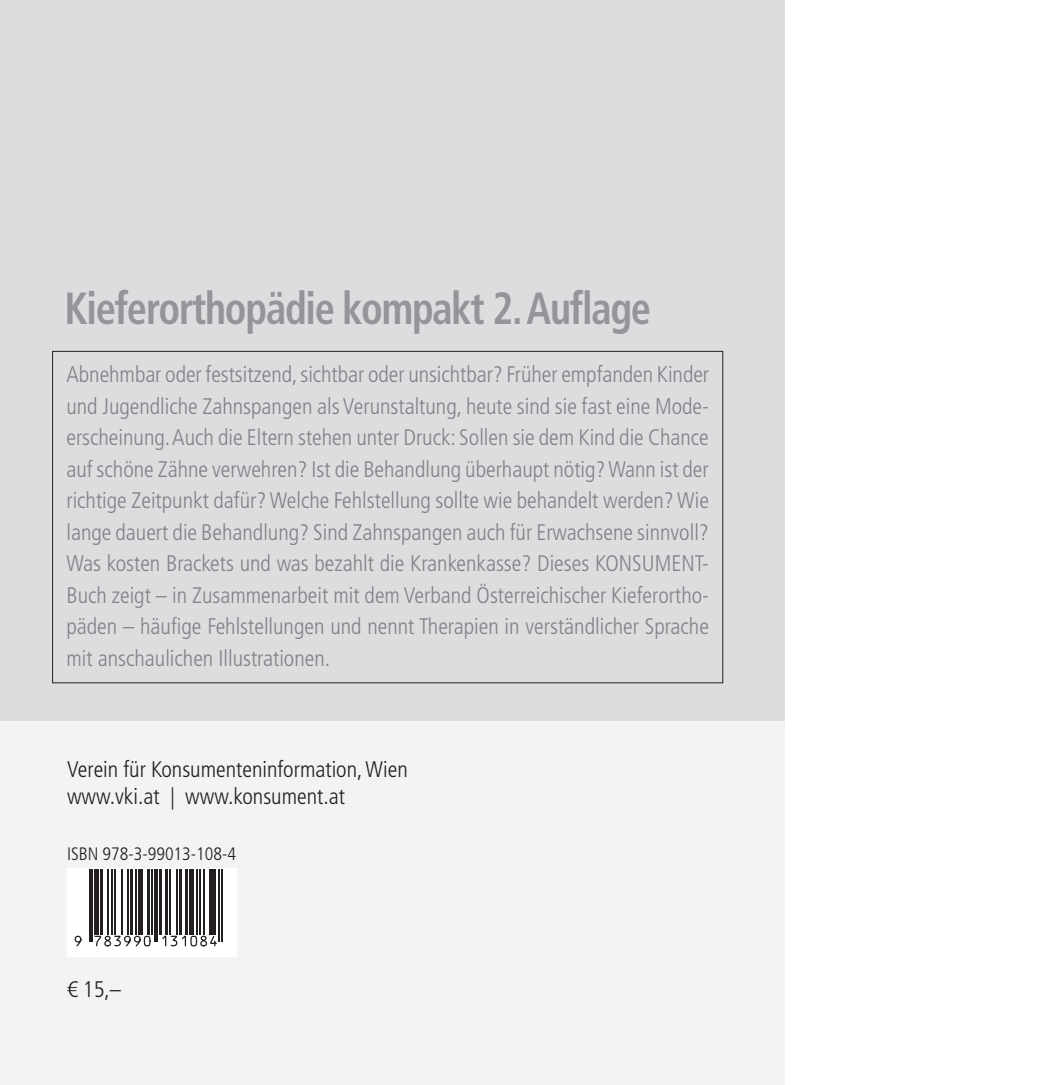
<style>
.page{position:relative;width:1053px;height:1085px;background:#fff}
.page>*{position:absolute;margin:0;border:0;box-sizing:border-box;transform-origin:0 0}
.t1{font:700 condensed 45px "Frutiger LT Std";letter-spacing:-.03em;color:#939598;scale:.9 1}
.t2{font:300 condensed 22.5px/31.5px "Frutiger LT Std";color:#808285;text-align:justify}
.t3{font:300 condensed 22.5px/27px "Frutiger LT Std";color:#231f20}
.t4{font:300 condensed 18px "Frutiger LT Std";color:#231f20}
</style>
<div class="page">
<div style="left:0;top:0;width:784px;height:721px;background:#dcdddf"></div>
<div style="left:0;top:721px;width:784px;height:363px;background:#f2f3f4"></div>
<div style="left:67px;top:868px;width:169px;height:88px;background:#fff"></div>
<hr style="left:89px;top:868px;width:1px;height:73px;background:#231f20">
<hr style="left:92px;top:868px;width:1px;height:73px;background:#231f20">
<div style="left:94px;top:868px;width:5px;height:66px;background:#231f20"></div>
<hr style="left:100px;top:868px;width:3px;height:66px;background:#231f20">
<hr style="left:107px;top:868px;width:2px;height:66px;background:#231f20">
<hr style="left:111px;top:868px;width:2px;height:66px;background:#231f20">
<hr style="left:114px;top:868px;width:2px;height:66px;background:#231f20">
<hr style="left:121px;top:868px;width:2px;height:66px;background:#231f20">
<hr style="left:127px;top:868px;width:1px;height:66px;background:#231f20">
<hr style="left:130px;top:868px;width:3px;height:66px;background:#231f20">
<hr style="left:135px;top:868px;width:2px;height:66px;background:#231f20">
<hr style="left:138px;top:868px;width:4px;height:66px;background:#231f20">
<hr style="left:147px;top:868px;width:3px;height:66px;background:#231f20">
<hr style="left:151px;top:868px;width:1px;height:66px;background:#231f20">
<hr style="left:154px;top:868px;width:1px;height:73px;background:#231f20">
<hr style="left:157px;top:868px;width:1px;height:73px;background:#231f20">
<hr style="left:159px;top:868px;width:3px;height:66px;background:#231f20">
<hr style="left:165px;top:868px;width:3px;height:66px;background:#231f20">
<hr style="left:169px;top:868px;width:2px;height:66px;background:#231f20">
<hr style="left:176px;top:868px;width:2px;height:66px;background:#231f20">
<hr style="left:179px;top:868px;width:3px;height:66px;background:#231f20">
<hr style="left:185px;top:868px;width:3px;height:66px;background:#231f20">
<hr style="left:189px;top:868px;width:4px;height:66px;background:#231f20">
<hr style="left:196px;top:868px;width:1px;height:66px;background:#231f20">
<hr style="left:199px;top:868px;width:1px;height:66px;background:#231f20">
<hr style="left:203px;top:868px;width:2px;height:66px;background:#231f20">
<hr style="left:209px;top:868px;width:1px;height:66px;background:#231f20">
<hr style="left:212px;top:868px;width:4px;height:66px;background:#231f20">
<hr style="left:219px;top:868px;width:1px;height:73px;background:#231f20">
<hr style="left:221px;top:868px;width:2px;height:73px;background:#231f20">
<svg style="left:74px;top:934px;width:143px;height:13px"></svg>
<h1 class="t1" style="left:64px;top:282px;width:653px">Kieferorthopädie kompakt 2. Auflage</h1>
<p class="t2" style="left:66px;top:359px;width:644px">Abnehmbar oder festsitzend, sichtbar oder unsichtbar? Früher empfanden Kinder und Jugendliche Zahnspangen als Verunstaltung, heute sind sie fast eine Mode&shy;erscheinung. Auch die Eltern stehen unter Druck: Sollen sie dem Kind die Chance auf schöne Zähne verwehren? Ist die Behandlung überhaupt nötig? Wann ist der richtige Zeitpunkt dafür? Welche Fehlstellung sollte wie behandelt werden? Wie lange dauert die Behandlung? Sind Zahnspangen auch für Erwachsene sinnvoll?<br>Was kosten Brackets und was bezahlt die Krankenkasse? Dieses KONSUMENT-Buch zeigt – in Zusammenarbeit mit dem Verband Österreichischer Kieferortho&shy;päden – häufige Fehlstellungen und nennt Therapien in verständlicher Sprache mit anschaulichen Illustrationen.</p>
<p class="t3" style="left:67px;top:756px;width:342px">Verein für Konsumenteninformation, Wien www.vki.at | www.konsument.at</p>
<p class="t4" style="left:67px;top:843px;width:171px">ISBN 978-3-99013-108-4</p>
<p class="t3" style="left:67px;top:976px;width:56px">€ 15,–</p>
</div>
